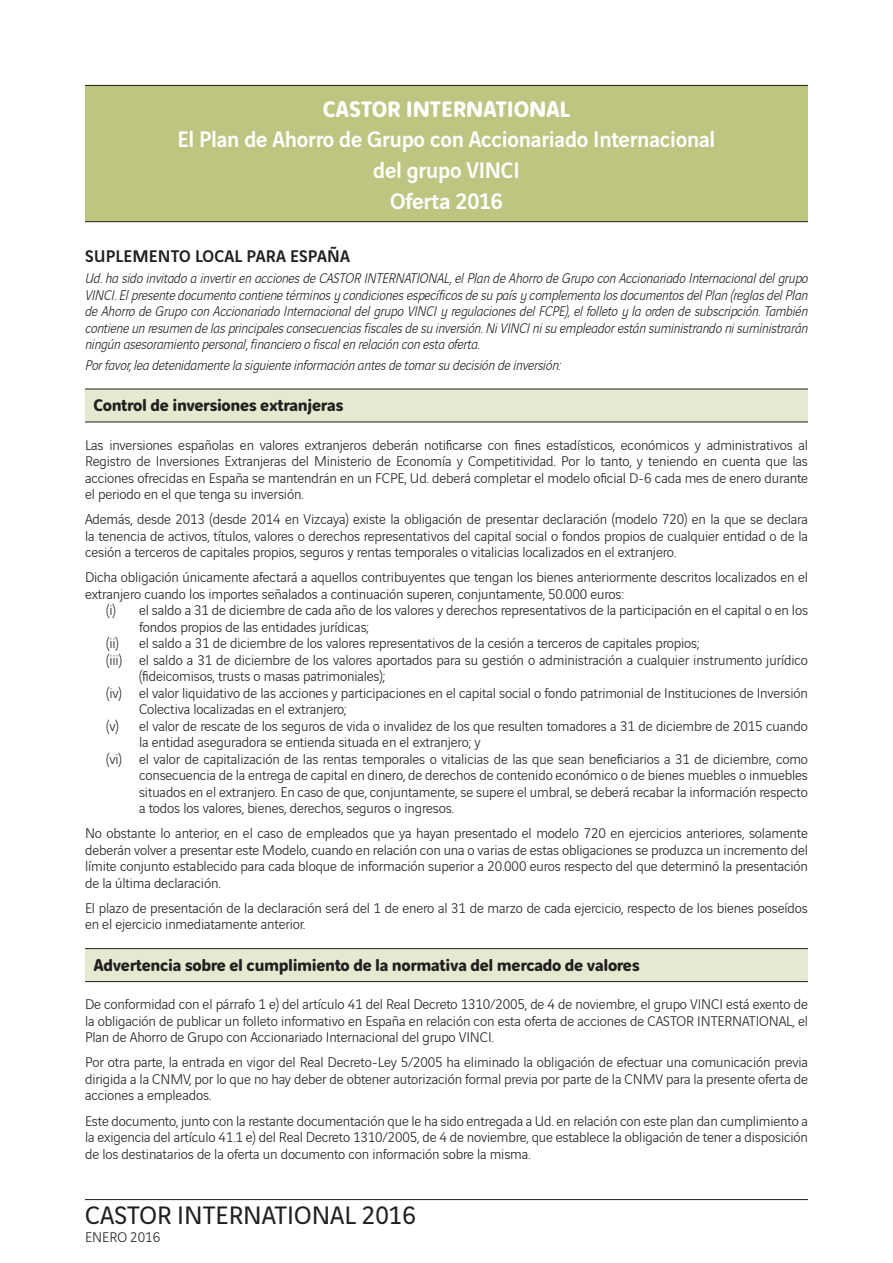
<style>
.page{position:relative;width:893px;height:1263px;background:#fff}
.page>*{position:absolute;margin:0;border:0;box-sizing:border-box;transform-origin:0 0}
.t1{font:27px "Vinci Sans";color:#231f20}
.t2{font:500 24px/30.8px "Vinci Sans";letter-spacing:-.01em;color:#fff;text-align:center;scale:.96 1}
.t3{font:700 24px "Vinci Rounded";letter-spacing:-.01em;color:#fff}
.t4{font:700 18px "Vinci Rounded";letter-spacing:-.02em;color:#231f20}
.t5{font:500 18px "Vinci Sans";letter-spacing:.01em;color:#231f20}
.t6{font:300 15px/16.5px "Vinci Sans";letter-spacing:-.01em;color:#231f20;text-align:justify}
.t7{font:italic 300 15px/16.5px "Vinci Sans";letter-spacing:-.01em;color:#231f20;text-align:justify}
</style>
<div class="page">
<hr style="left:85px;top:1199px;width:723px;height:1px;background:#231f20">
<div style="left:85px;top:85px;width:723px;height:137px;background:#bdc581"></div>
<hr style="left:85px;top:85px;width:723px;height:1px;background:#231f20">
<hr style="left:85px;top:221px;width:723px;height:1px;background:#231f20">
<div style="left:85px;top:389px;width:723px;height:33px;background:#e5e9cf"></div>
<hr style="left:85px;top:389px;width:723px;height:1px;background:#231f20">
<hr style="left:85px;top:422px;width:723px;height:1px;background:#231f20">
<div style="left:85px;top:948px;width:723px;height:33px;background:#e5e9cf"></div>
<hr style="left:85px;top:948px;width:723px;height:1px;background:#231f20">
<hr style="left:85px;top:981px;width:723px;height:1px;background:#231f20">
<h2 class="t3" style="left:323px;top:91px;width:249px">CASTOR INTERNATIONAL</h2>
<h2 class="t2" style="left:178px;top:122px;width:562px">El Plan de Ahorro de Grupo con Accionariado Internacional del grupo VINCI<br>Oferta 2016</h2>
<p class="t5" style="left:85px;top:242px;width:266px">SUPLEMENTO LOCAL PARA ESPAÑA</p>
<p class="t7" style="left:85px;top:269px;width:724px">Ud. ha sido invitado a invertir en acciones de CASTOR INTERNATIONAL, el Plan de Ahorro de Grupo con Accionariado Internacional del grupo VINCI. El presente documento contiene términos y condiciones específicos de su país y complementa los documentos del Plan (reglas del Plan de Ahorro de Grupo con Accionariado Internacional del grupo VINCI y regulaciones del FCPE), el folleto y la orden de subscripción. También contiene un resumen de las principales consecuencias fiscales de su inversión. Ni VINCI ni su empleador están suministrando ni suministrarán ningún asesoramiento personal, financiero o fiscal en relación con esta oferta.</p>
<p class="t7" style="left:85px;top:355px;width:477px">Por favor, lea detenidamente la siguiente información antes de tomar su decisión de inversión:</p>
<p class="t4" style="left:94px;top:392px;width:251px">Control de inversiones extranjeras</p>
<p class="t6" style="left:85px;top:435px;width:724px">Las inversiones españolas en valores extranjeros deberán notificarse con fines estadísticos, económicos y administrativos al Registro de Inversiones Extranjeras del Ministerio de Economía y Competitividad. Por lo tanto, y teniendo en cuenta que las acciones ofrecidas en España se mantendrán en un FCPE, Ud. deberá completar el modelo oficial D-6 cada mes de enero durante el periodo en el que tenga su inversión.</p>
<p class="t6" style="left:85px;top:510px;width:724px">Además, desde 2013 (desde 2014 en Vizcaya) existe la obligación de presentar declaración (modelo 720) en la que se declara la tenencia de activos, títulos, valores o derechos representativos del capital social o fondos propios de cualquier entidad o de la cesión a terceros de capitales propios, seguros y rentas temporales o vitalicias localizados en el extranjero.</p>
<p class="t6" style="left:85px;top:568px;width:724px">Dicha obligación únicamente afectará a aquellos contribuyentes que tengan los bienes anteriormente descritos localizados en el extranjero cuando los importes señalados a continuación superen, conjuntamente, 50.000 euros:</p>
<p class="t6" style="left:106px;top:601px;width:703px">(i) el saldo a 31 de diciembre de cada año de los valores y derechos representativos de la participación en el capital o en los</p>
<p class="t6" style="left:139px;top:617px;width:232px">fondos propios de las entidades jurídicas;</p>
<p class="t6" style="left:106px;top:634px;width:595px">(ii) el saldo a 31 de diciembre de los valores representativos de la cesión a terceros de capitales propios;</p>
<p class="t6" style="left:106px;top:650px;width:703px">(iii) el saldo a 31 de diciembre de los valores aportados para su gestión o administración a cualquier instrumento jurídico</p>
<p class="t6" style="left:139px;top:667px;width:248px">(fideicomisos, trusts o masas patrimoniales);</p>
<p class="t6" style="left:106px;top:683px;width:703px">(iv) el valor liquidativo de las acciones y participaciones en el capital social o fondo patrimonial de Instituciones de Inversión</p>
<p class="t6" style="left:139px;top:700px;width:209px">Colectiva localizadas en el extranjero;</p>
<p class="t6" style="left:106px;top:716px;width:703px">(v) el valor de rescate de los seguros de vida o invalidez de los que resulten tomadores a 31 de diciembre de 2015 cuando</p>
<p class="t6" style="left:139px;top:733px;width:343px">la entidad aseguradora se entienda situada en el extranjero; y</p>
<p class="t6" style="left:106px;top:749px;width:703px">(vi) el valor de capitalización de las rentas temporales o vitalicias de las que sean beneficiarios a 31 de diciembre, como</p>
<p class="t6" style="left:139px;top:766px;width:670px">consecuencia de la entrega de capital en dinero, de derechos de contenido económico o de bienes muebles o inmuebles</p>
<p class="t6" style="left:139px;top:782px;width:670px">situados en el extranjero. En caso de que, conjuntamente, se supere el umbral, se deberá recabar la información respecto</p>
<p class="t6" style="left:139px;top:799px;width:316px">a todos los valores, bienes, derechos, seguros o ingresos.</p>
<p class="t6" style="left:85px;top:824px;width:724px">No obstante lo anterior, en el caso de empleados que ya hayan presentado el modelo 720 en ejercicios anteriores, solamente deberán volver a presentar este Modelo, cuando en relación con una o varias de estas obligaciones se produzca un incremento del límite conjunto establecido para cada bloque de información superior a 20.000 euros respecto del que determinó la presentación de la última declaración.</p>
<p class="t6" style="left:85px;top:898px;width:724px">El plazo de presentación de la declaración será del 1 de enero al 31 de marzo de cada ejercicio, respecto de los bienes poseídos en el ejercicio inmediatamente anterior.</p>
<p class="t4" style="left:94px;top:952px;width:548px">Advertencia sobre el cumplimiento de la normativa del mercado de valores</p>
<p class="t6" style="left:85px;top:995px;width:724px">De conformidad con el párrafo 1 e) del artículo 41 del Real Decreto 1310/2005, de 4 de noviembre, el grupo VINCI está exento de la obligación de publicar un folleto informativo en España en relación con esta oferta de acciones de CASTOR INTERNATIONAL, el Plan de Ahorro de Grupo con Accionariado Internacional del grupo VINCI.</p>
<p class="t6" style="left:85px;top:1053px;width:724px">Por otra parte, la entrada en vigor del Real Decreto-Ley 5/2005 ha eliminado la obligación de efectuar una comunicación previa dirigida a la CNMV, por lo que no hay deber de obtener autorización formal previa por parte de la CNMV para la presente oferta de acciones a empleados.</p>
<p class="t6" style="left:85px;top:1111px;width:724px">Este documento, junto con la restante documentación que le ha sido entregada a Ud. en relación con este plan dan cumplimiento a la exigencia del artículo 41.1 e) del Real Decreto 1310/2005, de 4 de noviembre, que establece la obligación de tener a disposición de los destinatarios de la oferta un documento con información sobre la misma.</p>
<h1 class="t1" style="left:85px;top:1195px;width:332px">CASTOR INTERNATIONAL 2016</h1>
<p class="t6" style="left:85px;top:1228px;width:76px">enero 2016</p>
</div>
